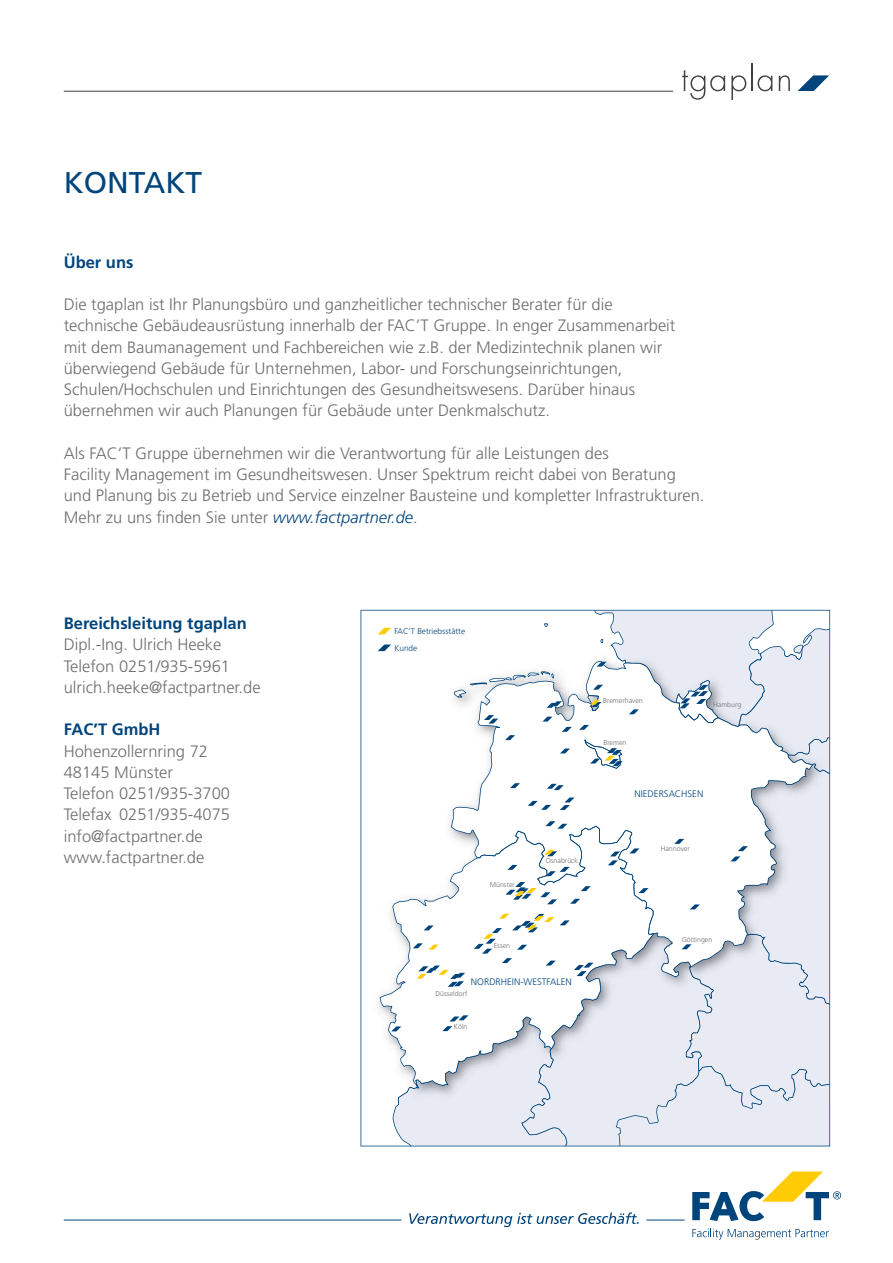
<style>
.page{position:relative;width:893px;height:1263px;background:#fff}
.page>*{position:absolute;margin:0;border:0;box-sizing:border-box;transform-origin:0 0}
.t1{font:30px "Frutiger LT Std";color:#00447c}
.t2{font:300 16.5px/21.3px "Frutiger LT Std";color:#6d6e70}
.t3{font:700 16.5px "Frutiger LT Std";color:#00447c}
.t4{font:300 9.45px "Frutiger LT Std";color:#00447c}
.t5{font:300 8.25px/16.8px "Frutiger LT Std";color:#00447c}
.t6{font:300 7.05px "Frutiger LT Std";color:#6d6e70}
.s1{font-style:italic;color:#00447c}
</style>
<div class="page">
<svg style="left:692px;top:1228px;width:137px;height:11px"></svg>
<svg style="left:692px;top:1171px;width:149px;height:50px"></svg>
<hr style="left:646px;top:1220px;width:39px;height:1px;background:#00447c">
<hr style="left:64px;top:1220px;width:337px;height:1px;background:#00447c">
<svg style="left:409px;top:1212px;width:230px;height:15px"></svg>
<svg style="left:797px;top:75px;width:32px;height:16px"></svg>
<hr style="left:64px;top:91px;width:609px;height:1px;background:#404041">
<svg style="left:682px;top:70px;width:43px;height:30px"></svg>
<svg style="left:731px;top:75px;width:15px;height:25px"></svg>
<hr style="left:751px;top:64px;width:2px;height:27px;background:#404041">
<svg style="left:758px;top:75px;width:14px;height:16px"></svg>
<svg style="left:779px;top:75px;width:11px;height:16px"></svg>
<svg style="left:378px;top:610px;width:452px;height:536px"></svg>
<h1 class="t1" style="left:64px;top:168px;width:140px">KONTAKT</h1>
<p class="t3" style="left:64px;top:254px;width:71px">Über uns</p>
<p class="t2" style="left:64px;top:295px;width:613px">Die tgaplan ist Ihr Planungsbüro und ganzheitlicher technischer Berater für die technische Gebäudeausrüstung innerhalb der FAC’T Gruppe. In enger Zusammenarbeit mit dem Baumanagement und Fachbereichen wie z.B. der Medizintechnik planen wir überwiegend Gebäude für Unternehmen, Labor- und Forschungseinrichtungen, Schulen/Hochschulen und Einrichtungen des Gesundheitswesens. Darüber hinaus übernehmen wir auch Planungen für Gebäude unter Denkmalschutz.</p>
<p class="t2" style="left:64px;top:443px;width:642px">Als FAC’T Gruppe übernehmen wir die Verantwortung für alle Leistungen des<br>Facility Management im Gesundheitswesen. Unser Spektrum reicht dabei von Beratung und Planung bis zu Betrieb und Service einzelner Bausteine und kompletter Infrastrukturen.<br>Mehr zu uns finden Sie unter <span class="s1">www.factpartner.de</span>.</p>
<p class="t3" style="left:64px;top:615px;width:185px">Bereichsleitung tgaplan</p>
<p class="t2" style="left:64px;top:635px;width:198px">Dipl.-Ing. Ulrich Heeke<br>Telefon 0251/935-5961 ulrich.heeke@factpartner.de</p>
<p class="t3" style="left:64px;top:721px;width:98px">FAC’T GmbH</p>
<p class="t2" style="left:64px;top:741px;width:168px">Hohenzollernring 72<br>48145 Münster<br>Telefon 0251/935-3700<br>Telefax 0251/935-4075 info@factpartner.de www.factpartner.de</p>
<p class="t5" style="left:394px;top:623px;width:72px">FAC’T Betriebsstätte<br>Kunde</p>
<p class="t6" style="left:490px;top:881px;width:27px">Münster</p>
<p class="t6" style="left:546px;top:857px;width:34px">Osnabrück</p>
<p class="t6" style="left:603px;top:697px;width:41px">Bremerhaven</p>
<p class="t6" style="left:603px;top:739px;width:25px">Bremen</p>
<p class="t6" style="left:713px;top:701px;width:30px">Hamburg</p>
<p class="t4" style="left:634px;top:789px;width:70px">NIEDERSACHSEN</p>
<p class="t6" style="left:661px;top:845px;width:31px">Hannover</p>
<p class="t6" style="left:494px;top:942px;width:18px">Essen</p>
<p class="t4" style="left:471px;top:977px;width:102px">NORDRHEIN-WESTFALEN</p>
<p class="t6" style="left:436px;top:990px;width:33px">Düsseldorf</p>
<p class="t6" style="left:454px;top:1023px;width:15px">Köln</p>
<p class="t6" style="left:682px;top:936px;width:32px">Göttingen</p>
</div>
